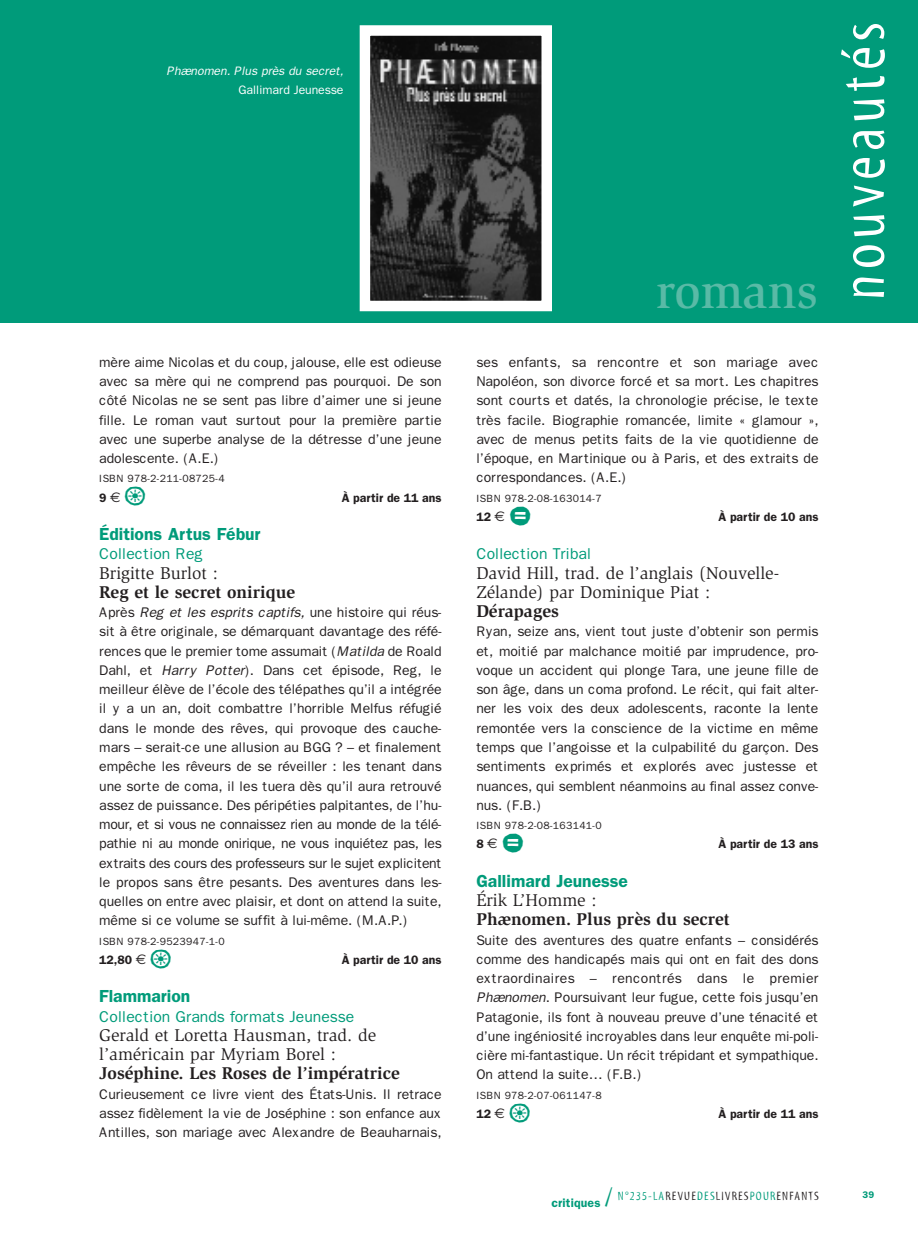
<style>
.page{position:relative;width:918px;height:1241px;background:#fff}
.page>*{position:absolute;margin:0;border:0;box-sizing:border-box;transform-origin:0 0}
.t1{font:63px "Myriad Tilt";letter-spacing:.08em;color:#fff}
.t2{font:500 49px "Slimbach";color:#59baa6}
.t3{font:35px "Ale Signs White LL";color:#009b7a}
.t4{font:35px "Ale Signs Black LL";color:#009b7a}
.t5{font:17.5px/19.2px "Slimbach";color:#231f20}
.t6{font:700 17.5px "Slimbach";color:#231f20}
.t7{font:600 17.5px "Franklin Gothic";color:#009b7a}
.t8{font:15.75px "Franklin Gothic";color:#009b7a}
.t9{font:14px/19.2px "Franklin Gothic";letter-spacing:-.005em;color:#231f20;text-align:justify}
.t10{font:600 12.25px "Franklin Gothic";color:#231f20}
.t11{font:12.25px "Myriad Tilt";letter-spacing:.1em;color:#231f20}
.t12{font:italic 12.25px "Franklin Gothic";letter-spacing:-.005em;color:#fff}
.t13{font:12.25px "Franklin Gothic";letter-spacing:-.005em;color:#fff}
.t14{font:10.5px "Franklin Gothic";letter-spacing:.03em;color:#231f20}
.t15{font:600 9.62px "Franklin Gothic";color:#009b7a}
.s1{font-family:"Euro Sans";font-weight:400;font-size:14px}
.s2{font-style:italic}
.s3{font-family:"Franklin Gothic";font-weight:600;color:#009b7a}
.s4{font-size:26.25px;color:#009b7a}
.s5{color:#009b7a}
</style>
<div class="page">
<div style="left:0;top:0;width:918px;height:322px;background:#009b7a"></div>
<img style="left:371px;top:36px;width:170px;height:264px">
<div style="left:360px;top:25px;width:192px;height:286px;border:10px solid #fff"></div>
<p class="t12" style="left:166px;top:64px;width:179px">Phænomen. Plus près du secret,</p>
<p class="t13" style="left:239px;top:83px;width:106px">Gallimard Jeunesse</p>
<p class="t9" style="left:99px;top:352px;width:344px">mère aime Nicolas et du coup, jalouse, elle est odieuse avec sa mère qui ne comprend pas pourquoi. De son côté Nicolas ne se sent pas libre d’aimer une si jeune fille. Le roman vaut surtout pour la première partie avec une superbe analyse de la détresse d’une jeune adolescente. (A.E.)</p>
<p class="t14" style="left:99px;top:472px;width:127px">ISBN 978-2-211-08725-4</p>
<p class="t10" style="left:99px;top:490px;width:23px">9 <span class="s1">€</span></p>
<h3 class="t3" style="left:124px;top:473px;width:24px">o</h3>
<p class="t10" style="left:342px;top:490px;width:101px">À partir de 11 ans</p>
<p class="t7" style="left:99px;top:523px;width:163px">Éditions Artus Fébur</p>
<p class="t8" style="left:99px;top:544px;width:106px">Collection Reg</p>
<p class="t5" style="left:99px;top:564px;width:120px">Brigitte Burlot :</p>
<p class="t6" style="left:99px;top:585px;width:197px">Reg et le secret onirique</p>
<p class="t9" style="left:99px;top:602px;width:344px">Après <span class="s2">Reg et les esprits captifs,</span> une histoire qui réus&shy;sit à être originale, se démarquant davantage des réfé&shy;rences que le premier tome assumait (<span class="s2">Matilda</span> de Roald Dahl, et <span class="s2">Harry Potter</span>). Dans cet épisode, Reg, le meilleur élève de l’école des télépathes qu’il a intégrée il y a un an, doit combattre l’horrible Melfus réfugié dans le monde des rêves, qui provoque des cauche&shy;mars – serait-ce une allusion au BGG ? – et finalement empêche les rêveurs de se réveiller : les tenant dans une sorte de coma, il les tuera dès qu’il aura retrouvé assez de puissance. Des péripéties palpitantes, de l’hu&shy;mour, et si vous ne connaissez rien au monde de la télé&shy;pathie ni au monde onirique, ne vous inquiétez pas, les extraits des cours des professeurs sur le sujet explicitent le propos sans être pesants. Des aventures dans les&shy;quelles on entre avec plaisir, et dont on attend la suite, même si ce volume se suffit à lui-même. (M.A.P.)</p>
<p class="t14" style="left:99px;top:934px;width:127px">ISBN 978-2-9523947-1-0</p>
<p class="t10" style="left:99px;top:952px;width:49px">12,80 <span class="s1">€</span></p>
<h3 class="t3" style="left:150px;top:935px;width:24px">o</h3>
<p class="t10" style="left:342px;top:952px;width:101px">À partir de 10 ans</p>
<p class="t7" style="left:99px;top:985px;width:92px">Flammarion</p>
<p class="t8" style="left:99px;top:1006px;width:256px">Collection Grands formats Jeunesse</p>
<p class="t5" style="left:99px;top:1026px;width:278px">Gerald et Loretta Hausman, trad. de l’américain par Myriam Borel :</p>
<p class="t6" style="left:99px;top:1066px;width:302px">Joséphine. Les Roses de l’impératrice</p>
<p class="t9" style="left:99px;top:1084px;width:344px">Curieusement ce livre vient des États-Unis. Il retrace assez fidèlement la vie de Joséphine : son enfance aux Antilles, son mariage avec Alexandre de Beauharnais,</p>
<h2 class="t2" style="left:656px;top:272px;width:163px">romans</h2>
<p class="t9" style="left:476px;top:352px;width:344px">ses enfants, sa rencontre et son mariage avec Napoléon, son divorce forcé et sa mort. Les chapitres sont courts et datés, la chronologie précise, le texte très facile. Biographie romancée, limite « glamour », avec de menus petits faits de la vie quotidienne de l’époque, en Martinique ou à Paris, et des extraits de correspondances. (A.E.)</p>
<p class="t14" style="left:476px;top:491px;width:127px">ISBN 978-2-08-163014-7</p>
<p class="t10" style="left:476px;top:509px;width:30px">12 <span class="s1">€</span></p>
<h3 class="t4" style="left:509px;top:493px;width:24px">a</h3>
<p class="t10" style="left:718px;top:509px;width:101px">À partir de 10 ans</p>
<p class="t8" style="left:476px;top:544px;width:116px">Collection Tribal</p>
<p class="t5" style="left:476px;top:564px;width:304px">David Hill, trad. de l’anglais (Nouvelle-<br>Zélande) par Dominique Piat :</p>
<p class="t6" style="left:476px;top:604px;width:84px">Dérapages</p>
<p class="t9" style="left:476px;top:622px;width:344px">Ryan, seize ans, vient tout juste d’obtenir son permis et, moitié par malchance moitié par imprudence, pro&shy;voque un accident qui plonge Tara, une jeune fille de son âge, dans un coma profond. Le récit, qui fait alter&shy;ner les voix des deux adolescents, raconte la lente remontée vers la conscience de la victime en même temps que l’angoisse et la culpabilité du garçon. Des sentiments exprimés et explorés avec justesse et nuances, qui semblent néanmoins au final assez conve&shy;nus. (F.B.)</p>
<p class="t14" style="left:476px;top:819px;width:127px">ISBN 978-2-08-163141-0</p>
<p class="t10" style="left:476px;top:836px;width:23px">8 <span class="s1">€</span></p>
<h3 class="t4" style="left:501px;top:820px;width:24px">a</h3>
<p class="t10" style="left:718px;top:836px;width:101px">À partir de 13 ans</p>
<p class="t7" style="left:476px;top:870px;width:153px">Gallimard Jeunesse</p>
<p class="t5" style="left:476px;top:891px;width:122px">Érik L’Homme :</p>
<p class="t6" style="left:476px;top:912px;width:255px">Phænomen. Plus près du secret</p>
<p class="t9" style="left:476px;top:930px;width:344px">Suite des aventures des quatre enfants – considérés comme des handicapés mais qui ont en fait des dons extraordinaires – rencontrés dans le premier <span class="s2">Phænomen</span>. Poursuivant leur fugue, cette fois jusqu’en Patagonie, ils font à nouveau preuve d’une ténacité et d’une ingéniosité incroyables dans leur enquête mi-poli&shy;cière mi-fantastique. Un récit trépidant et sympathique.<br>On attend la suite… (F.B.)</p>
<p class="t14" style="left:476px;top:1088px;width:127px">ISBN 978-2-07-061147-8</p>
<p class="t10" style="left:476px;top:1106px;width:30px">12 <span class="s1">€</span></p>
<h3 class="t3" style="left:509px;top:1089px;width:24px">o</h3>
<p class="t10" style="left:718px;top:1106px;width:101px">À partir de 11 ans</p>
<h1 class="t1" style="left:840px;top:300px;width:280px;rotate:-90deg">nouveautés</h1>
<p class="t11" style="left:551px;top:1190px;width:269px"><span class="s3">critiques</span> <span class="s4">/</span> <span class="s5">N°235-LA</span>REVUE<span class="s5">DES</span>LIVRES<span class="s5">POUR</span>ENFANTS</p>
<p class="t15" style="left:862px;top:1188px;width:13px">39</p>
</div>
